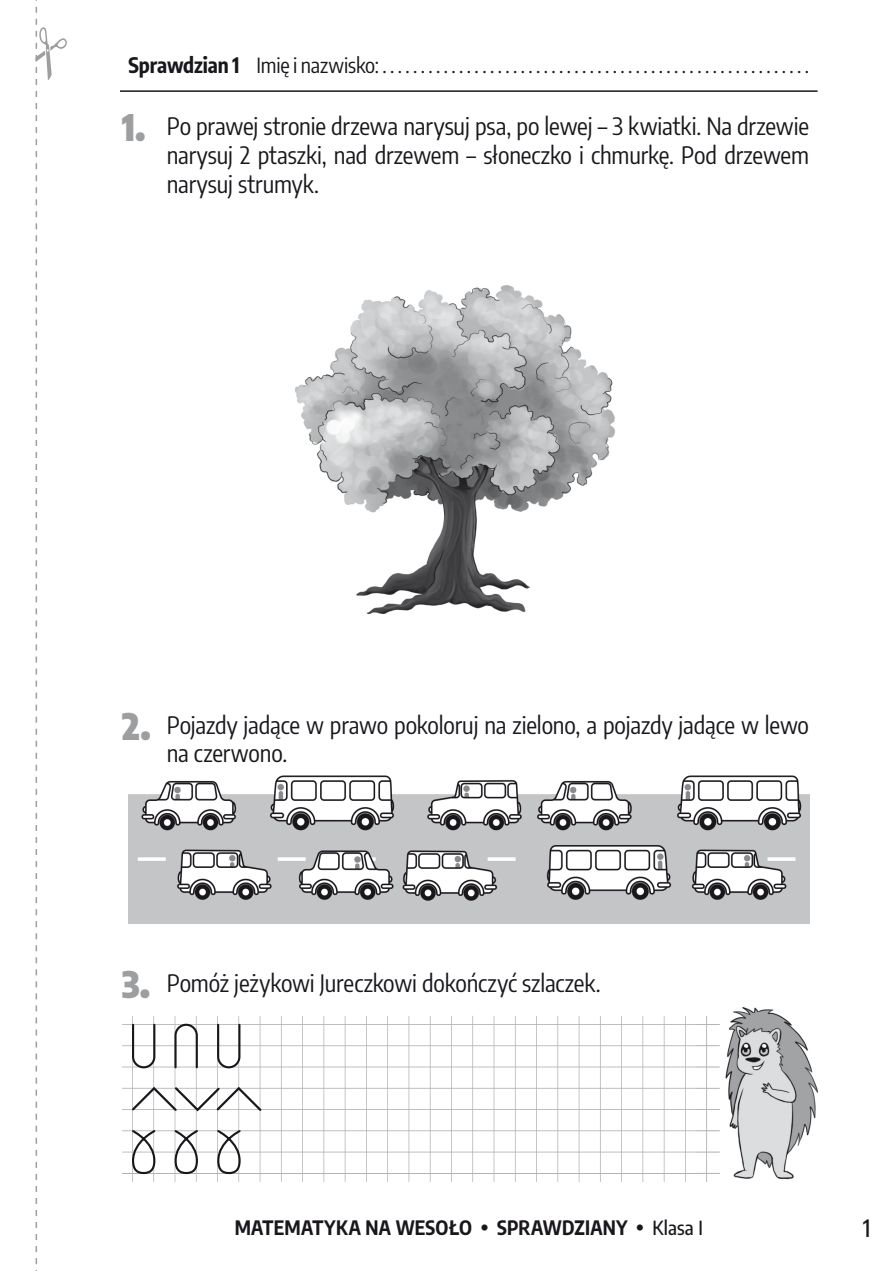
<style>
.page{position:relative;width:896px;height:1271px;background:#fff}
.page>*{position:absolute;margin:0;border:0;box-sizing:border-box;transform-origin:0 0}
.t1{font:900 36px "Encode Sans Condensed";color:#9d9ea0}
.t2{font:24px/28.8px "Encode Sans Condensed";letter-spacing:-.005em;color:#1a171c;text-align:justify}
.t3{font:500 24px "Encode Sans Condensed";color:#1a171c}
.t4{font:21px "Encode Sans Condensed";letter-spacing:-.01em;color:#1a171c}
.t5{font:700 19.5px "Encode Sans Condensed";letter-spacing:.015em;color:#1a171c}
.s1{font-weight:700}
.s2{font-weight:500}
</style>
<div class="page">
<hr style="left:120px;top:90px;width:697px;height:2px;background:#1a171c">
<svg style="left:36px;top:0;width:31px;height:1271px"></svg>
<hr style="left:122px;top:1173px;width:597px;height:1px;background:#b1b3b4">
<hr style="left:132px;top:1016px;width:1px;height:166px;background:#b1b3b4">
<hr style="left:153px;top:1016px;width:1px;height:166px;background:#b1b3b4">
<hr style="left:175px;top:1016px;width:1px;height:166px;background:#b1b3b4">
<hr style="left:196px;top:1016px;width:1px;height:166px;background:#b1b3b4">
<hr style="left:217px;top:1016px;width:1px;height:166px;background:#b1b3b4">
<hr style="left:238px;top:1016px;width:1px;height:166px;background:#b1b3b4">
<hr style="left:260px;top:1016px;width:1px;height:166px;background:#b1b3b4">
<hr style="left:281px;top:1016px;width:1px;height:166px;background:#b1b3b4">
<hr style="left:302px;top:1016px;width:1px;height:166px;background:#b1b3b4">
<hr style="left:323px;top:1016px;width:1px;height:166px;background:#b1b3b4">
<hr style="left:345px;top:1016px;width:1px;height:166px;background:#b1b3b4">
<hr style="left:366px;top:1016px;width:1px;height:166px;background:#b1b3b4">
<hr style="left:387px;top:1016px;width:1px;height:166px;background:#b1b3b4">
<hr style="left:408px;top:1016px;width:1px;height:166px;background:#b1b3b4">
<hr style="left:430px;top:1016px;width:1px;height:166px;background:#b1b3b4">
<hr style="left:451px;top:1016px;width:1px;height:166px;background:#b1b3b4">
<hr style="left:472px;top:1016px;width:1px;height:166px;background:#b1b3b4">
<hr style="left:493px;top:1016px;width:1px;height:166px;background:#b1b3b4">
<hr style="left:515px;top:1016px;width:1px;height:166px;background:#b1b3b4">
<hr style="left:536px;top:1016px;width:1px;height:166px;background:#b1b3b4">
<hr style="left:557px;top:1016px;width:1px;height:166px;background:#b1b3b4">
<hr style="left:578px;top:1016px;width:1px;height:166px;background:#b1b3b4">
<hr style="left:600px;top:1016px;width:1px;height:166px;background:#b1b3b4">
<hr style="left:621px;top:1016px;width:1px;height:166px;background:#b1b3b4">
<hr style="left:642px;top:1016px;width:1px;height:166px;background:#b1b3b4">
<hr style="left:664px;top:1016px;width:1px;height:166px;background:#b1b3b4">
<hr style="left:685px;top:1016px;width:1px;height:166px;background:#b1b3b4">
<hr style="left:122px;top:1151px;width:597px;height:1px;background:#b1b3b4">
<hr style="left:122px;top:1130px;width:597px;height:1px;background:#b1b3b4">
<hr style="left:122px;top:1109px;width:597px;height:1px;background:#b1b3b4">
<hr style="left:122px;top:1088px;width:597px;height:1px;background:#b1b3b4">
<hr style="left:122px;top:1066px;width:597px;height:1px;background:#b1b3b4">
<hr style="left:122px;top:1045px;width:597px;height:1px;background:#b1b3b4">
<hr style="left:122px;top:1024px;width:597px;height:1px;background:#b1b3b4">
<img style="left:294px;top:285px;width:321px;height:329px">
<img style="left:128px;top:775px;width:681px;height:148px">
<img style="left:696px;top:1007px;width:122px;height:173px">
<svg style="left:696px;top:1173px;width:23px;height:1px"></svg>
<img style="left:706px;top:1016px;width:1px;height:166px">
<img style="left:696px;top:1024px;width:23px;height:128px">
<svg style="left:130px;top:1022px;width:133px;height:153px"></svg>
<p class="t4" style="left:128px;top:50px;width:682px"><span class="s1">Sprawdzian 1</span> Imię i nazwisko: . . . . . . . . . . . . . . . . . . . . . . . . . . . . . . . . . . . . . . . . . . . . . . . . . . . . . . . .</p>
<p class="t2" style="left:167px;top:110px;width:644px">Po prawej stronie drzewa narysuj psa, po lewej – 3 kwiatki. Na drzewie narysuj 2 ptaszki, nad drzewem – słoneczko i chmurkę. Pod drzewem narysuj strumyk.</p>
<h1 class="t1" style="left:122px;top:99px;width:25px">1.</h1>
<h1 class="t1" style="left:122px;top:697px;width:30px">2.</h1>
<p class="t2" style="left:167px;top:709px;width:644px">Pojazdy jadące w prawo pokoloruj na zielono, a pojazdy jadące w lewo na czerwono.</p>
<h1 class="t1" style="left:122px;top:956px;width:29px">3.</h1>
<p class="t2" style="left:167px;top:967px;width:435px">Pomóż jeżykowi Jureczkowi dokończyć szlaczek.</p>
<p class="t5" style="left:235px;top:1212px;width:470px">MATEMATYKA NA WESOŁO • SPRAWDZIANY • <span class="s2">Klasa I</span></p>
<p class="t3" style="left:863px;top:1210px;width:9px">1</p>
</div>
